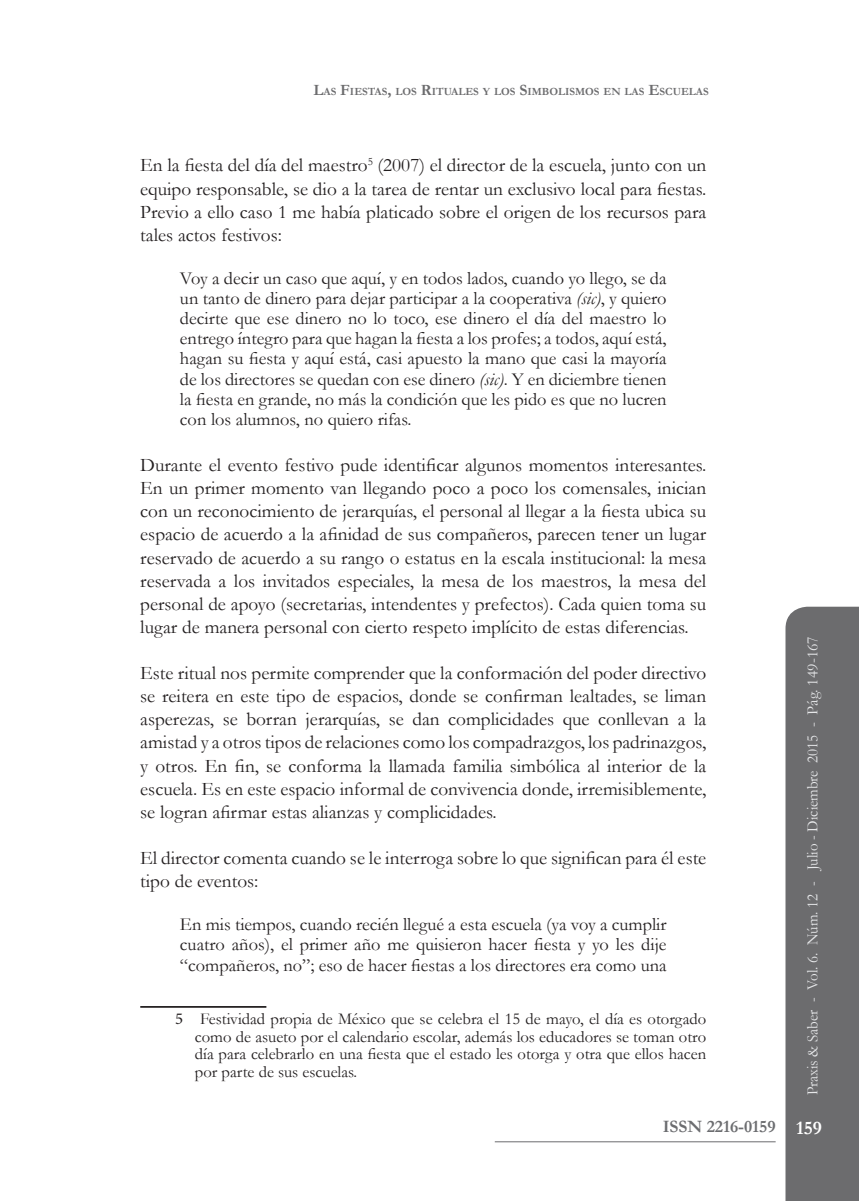
<style>
.page{position:relative;width:859px;height:1201px;background:#fff}
.page>*{position:absolute;margin:0;border:0;box-sizing:border-box;transform-origin:0 0}
.t1{font:19.25px/23.1px "Garamond";color:#231f20;text-align:justify}
.t2{font:18.38px/20.1px "Garamond";color:#231f20;text-align:justify}
.t3{font:700 17.5px "Garamond";color:#6c6d70}
.t4{font:16.62px/17.5px "Garamond";color:#231f20;text-align:justify}
.t5{font:15.75px "Garamond";color:#e6e7e9;scale:.95 1}
.t6{font:700 11.03px "Garamond";color:#6c6c6e}
.s1{font-size:15.75px}
.s2{font-style:italic}
.s3{font-family:"Minion Pro"}
.s4{font-size:19.25px;color:#fff}
</style>
<div class="page">
<div style="left:785px;top:606px;width:73px;height:594px;background:#6c6c6e"></div>
<hr style="left:494px;top:1141px;width:281px;height:1px;background:#6c6c6e">
<hr style="left:140px;top:1006px;width:126px;height:1px;background:#231f20">
<p class="t6" style="left:313px;top:84px;width:396px"><span class="s1">L</span>AS <span class="s1">F</span>IESTAS<span class="s1">,</span> LOS <span class="s1">R</span>ITUALES Y LOS <span class="s1">S</span>IMBOLISMOS EN LAS <span class="s1">E</span>SCUELAS</p>
<p class="t1" style="left:140px;top:153px;width:567px">En la fiesta del día del maestro<sup>5</sup> (2007) el director de la escuela, junto con un equipo responsable, se dio a la tarea de rentar un exclusivo local para fiestas.<br>Previo a ello caso 1 me había platicado sobre el origen de los recursos para tales actos festivos:</p>
<p class="t2" style="left:180px;top:268px;width:488px">Voy a decir un caso que aquí, y en todos lados, cuando yo llego, se da un tanto de dinero para dejar participar a la cooperativa <span class="s2">(sic)</span>, y quiero decirte que ese dinero no lo toco, ese dinero el día del maestro lo entrego íntegro para que hagan la fiesta a los profes; a todos, aquí está, hagan su fiesta y aquí está, casi apuesto la mano que casi la mayoría de los directores se quedan con ese dinero <span class="s2">(sic)</span>. Y en diciembre tienen la fiesta en grande, no más la condición que les pido es que no lucren con los alumnos, no quiero rifas.</p>
<p class="t1" style="left:140px;top:453px;width:567px">Durante el evento festivo pude identificar algunos momentos interesantes.<br>En un primer momento van llegando poco a poco los comensales, inician con un reconocimiento de jerarquías, el personal al llegar a la fiesta ubica su espacio de acuerdo a la afinidad de sus compañeros, parecen tener un lugar reservado de acuerdo a su rango o estatus en la escala institucional: la mesa reservada a los invitados especiales, la mesa de los maestros, la mesa del personal de apoyo (secretarias, intendentes y prefectos). Cada quien toma su lugar de manera personal con cierto respeto implícito de estas diferencias.</p>
<p class="t1" style="left:140px;top:661px;width:567px">Este ritual nos permite comprender que la conformación del poder directivo se reitera en este tipo de espacios, donde se confirman lealtades, se liman asperezas, se borran jerarquías, se dan complicidades que conllevan a la amistad y a otros tipos de relaciones como los compadrazgos, los padrinazgos, y otros. En fin, se conforma la llamada familia simbólica al interior de la escuela. Es en este espacio informal de convivencia donde, irremisiblemente, se logran afirmar estas alianzas y complicidades.</p>
<p class="t1" style="left:140px;top:846px;width:567px">El director comenta cuando se le interroga sobre lo que significan para él este tipo de eventos:</p>
<p class="t2" style="left:180px;top:914px;width:488px">En mis tiempos, cuando recién llegué a esta escuela (ya voy a cumplir cuatro años), el primer año me quisieron hacer fiesta y yo les dije “compañeros, no”; eso de hacer fiestas a los directores era como una</p>
<p class="t4" style="left:195px;top:1010px;width:512px;text-indent:-20px"><span class="s3">5</span> Festividad propia de México que se celebra el 15 de mayo, el día es otorgado como de asueto por el calendario escolar, además los educadores se toman otro día para celebrarlo en una fiesta que el estado les otorga y otra que ellos hacen por parte de sus escuelas.</p>
<p class="t5" style="left:801px;top:1095px;width:485px;rotate:-90deg">Praxis &amp; Saber - Vol. 6. Núm. 12 - Julio - Diciembre 2015 - Pág. 149-167</p>
<p class="t3" style="left:662px;top:1114px;width:160px">ISSN 2216-0159 <span class="s4">159</span></p>
</div>
